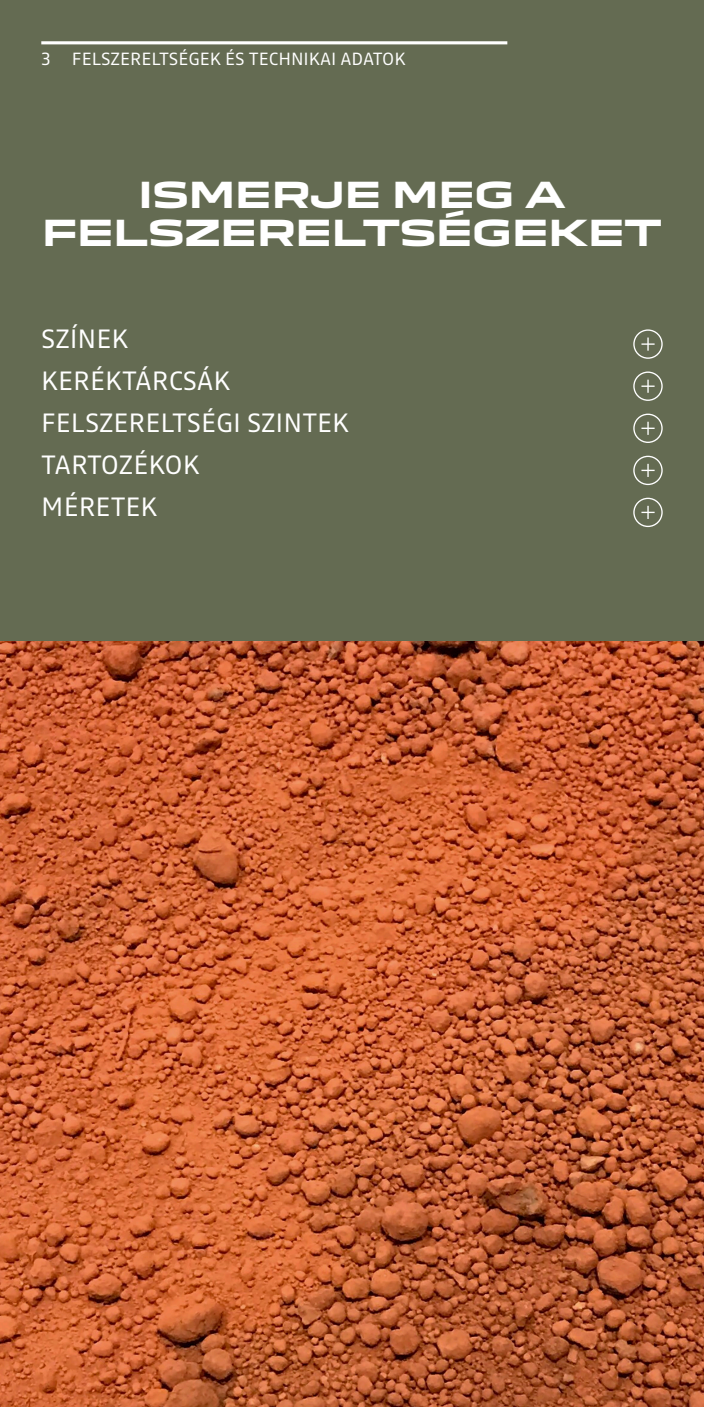
<style>
.page{position:relative;width:704px;height:1407px;background:#fff}
.page>*{position:absolute;margin:0;border:0;box-sizing:border-box;transform-origin:0 0}
._01_Titre_Blanc{font:700 35px/38.1px "Dacia Block Extended";letter-spacing:-.04em;color:#fff;text-align:center}
._03_Texte_equipments{font:26.25px "Read";color:#fff}
._01_Titre_Num_Haut{font:17.5px "Read";color:#fff}
</style>
<div class="page">
<div style="left:0;top:0;width:703px;height:641px;background:#646b52"></div>
<img style="left:0;top:641px;width:703px;height:765px">
<hr style="left:41px;top:41px;width:466px;height:3px;background:#fff">
<div style="left:633px;top:329px;width:29px;height:30px;border:1px solid #fff;border-radius:50%"></div>
<svg style="left:641px;top:337px;width:13px;height:13px"></svg>
<div style="left:633px;top:371px;width:29px;height:30px;border:1px solid #fff;border-radius:50%"></div>
<svg style="left:641px;top:379px;width:13px;height:14px"></svg>
<div style="left:633px;top:413px;width:29px;height:30px;border:1px solid #fff;border-radius:50%"></div>
<svg style="left:641px;top:422px;width:13px;height:13px"></svg>
<div style="left:633px;top:455px;width:29px;height:30px;border:1px solid #fff;border-radius:50%"></div>
<svg style="left:641px;top:464px;width:13px;height:13px"></svg>
<div style="left:633px;top:497px;width:29px;height:30px;border:1px solid #fff;border-radius:50%"></div>
<svg style="left:641px;top:506px;width:13px;height:13px"></svg>
<p class="_01_Titre_Num_Haut" style="left:41px;top:46px;width:365px">3 FELSZERELTSÉGEK ÉS TECHNIKAI ADATOK</p>
<p class="_01_Titre_Blanc" style="left:42px;top:176px;width:622px">ISMERJE MEG A<br>FELSZERELTSÉGEKET</p>
<p class="_03_Texte_equipments" style="left:41px;top:320px;width:88px">SZÍNEK</p>
<p class="_03_Texte_equipments" style="left:41px;top:362px;width:190px">KERÉKTÁRCSÁK</p>
<p class="_03_Texte_equipments" style="left:41px;top:404px;width:309px">FELSZERELTSÉGI SZINTEK</p>
<p class="_03_Texte_equipments" style="left:41px;top:446px;width:160px">TARTOZÉKOK</p>
<p class="_03_Texte_equipments" style="left:41px;top:488px;width:118px">MÉRETEK</p>
</div>
